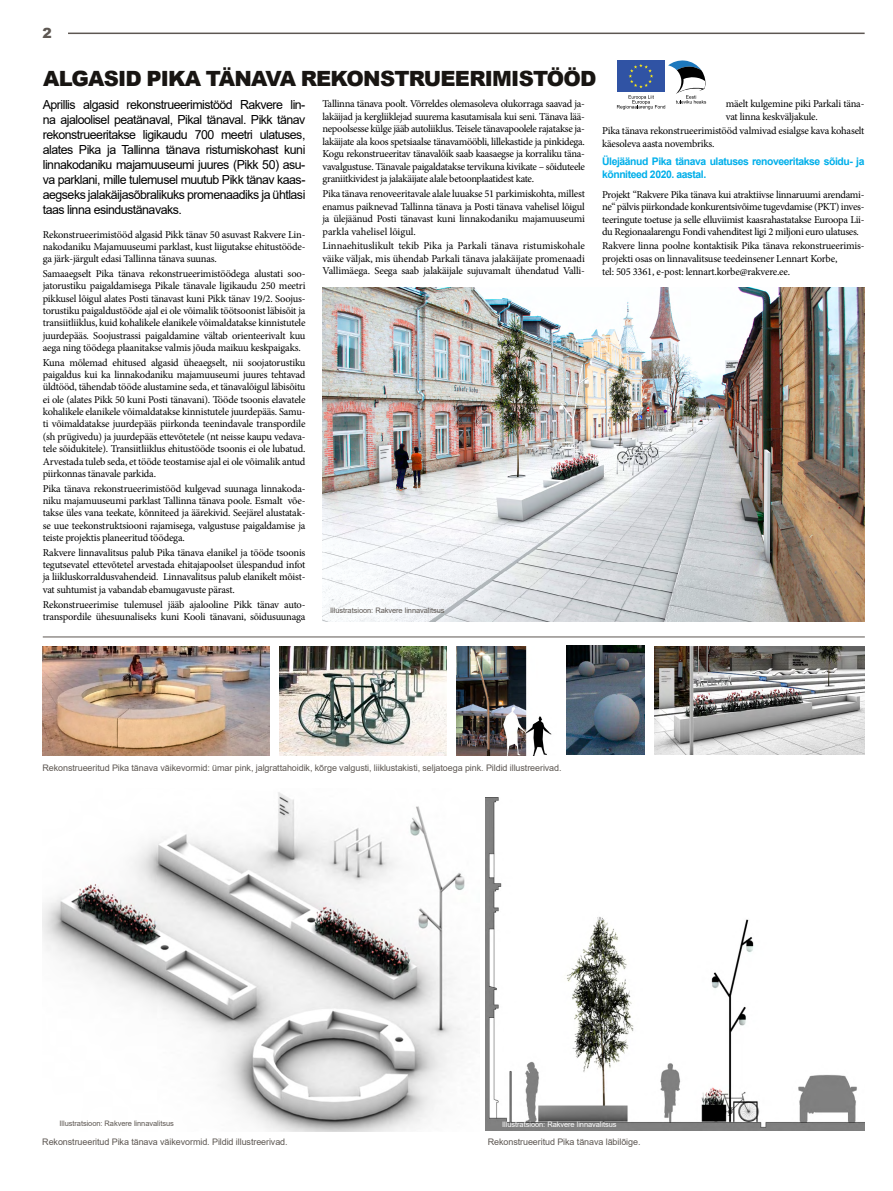
<style>
.page{position:relative;width:893px;height:1191px;background:#fff}
.page>*{position:absolute;margin:0;border:0;box-sizing:border-box;transform-origin:0 0}
.t1{font:900 21px "Arial";letter-spacing:-.04em;color:#181512}
.t2{font:900 14px "Arial";color:#5d5752}
.t3{font:12.5px/15px "Arial";letter-spacing:-.04em;color:#000;text-align:justify}
.t4{font:10.5px/12.3px "Minion Pro";letter-spacing:-.025em;color:#000;text-align:justify}
.t5{font:700 10.5px/12.5px "Arial";letter-spacing:-.04em;color:#00afea}
.t6{font:9px "Arial";letter-spacing:-.01em;color:#5d5752}
.t7{font:7.5px "Arial";letter-spacing:-.01em;color:#5d5752}
.t8{font:7.5px "Arial";letter-spacing:-.01em;color:#fff}
</style>
<div class="page">
<hr style="left:68px;top:33px;width:797px;height:1px;background:#5d5752">
<hr style="left:43px;top:636px;width:822px;height:1px;background:#5d5752">
<svg style="left:617px;top:60px;width:89px;height:49px"></svg>
<img style="left:322px;top:288px;width:542px;height:333px">
<img style="left:655px;top:646px;width:210px;height:109px">
<img style="left:43px;top:792px;width:422px;height:339px">
<img style="left:485px;top:797px;width:379px;height:334px">
<img style="left:456px;top:646px;width:96px;height:109px">
<img style="left:280px;top:646px;width:166px;height:109px">
<img style="left:43px;top:646px;width:227px;height:109px">
<img style="left:567px;top:646px;width:77px;height:109px">
<h2 class="t2" style="left:43px;top:23px;width:11px">2</h2>
<h1 class="t1" style="left:43px;top:63px;width:555px">ALGASID PIKA TÄNAVA REKONSTRUEE RIMISTÖÖD</h1>
<p class="t4" style="left:322px;top:98px;width:264px">Tallinna tänava poolt. Võrreldes olemasoleva olukorraga saavad ja&shy;lakäijad ja kergliiklejad suurema kasutamisala kui seni. Tänava lää&shy;nepoolsesse külge jääb autoliiklus. Teisele tänavapoolele rajatakse ja&shy;lakäijate ala koos spetsiaalse tänavamööbli, lillekastide ja pinkidega.<br>Kogu rekonstrueeritav tänavalõik saab kaasaegse ja korraliku täna&shy;vavalgustuse. Tänavale paigaldatakse tervikuna kivikate – sõiduteele graniitkividest ja jalakäijate alale betoonplaatidest kate.</p>
<p class="t4" style="left:322px;top:188px;width:264px">Pika tänava renoveeritavale alale luuakse 51 parkimiskohta, millest enamus paiknevad Tallinna tänava ja Posti tänava vahelisel lõigul ja ülejäänud Posti tänavast kuni linnakodaniku majamuuseumi parkla vahelisel lõigul.</p>
<p class="t4" style="left:322px;top:239px;width:264px">Linnaehituslikult tekib Pika ja Parkali tänava ristumiskohale väike väljak, mis ühendab Parkali tänava jalakäijate promenaadi Vallimäega. Seega saab jalakäijale sujuvamalt ühendatud Valli-</p>
<p class="t3" style="left:43px;top:97px;width:264px">Aprillis algasid rekonstrueerimistööd Rakvere lin&shy;na ajaloolisel peatänaval, Pikal tänaval. Pikk tänav rekonstrueeritakse ligikaudu 700 meetri ulatuses, alates Pika ja Tallinna tänava ristumiskohast kuni linnakodaniku majamuuseumi juures (Pikk 50) asu&shy;va parklani, mille tulemusel muutub Pikk tänav kaas&shy;aegseks jalakäijasõbralikuks promenaadiks ja ühtlasi taas linna esindustänavaks.</p>
<p class="t4" style="left:43px;top:228px;width:264px">Rekonstrueerimistööd algasid Pikk tänav 50 asuvast Rakvere Lin&shy;nakodaniku Majamuuseumi parklast, kust liigutakse ehitustööde&shy;ga järk-järgult edasi Tallinna tänava suunas.</p>
<p class="t4" style="left:43px;top:267px;width:264px">Samaaegselt Pika tänava rekonstrueerimistöödega alustati soo&shy;jatorustiku paigaldamisega Pikale tänavale ligikaudu 250 meetri pikkusel lõigul alates Posti tänavast kuni Pikk tänav 19/2. Soojus&shy;torustiku paigaldustööde ajal ei ole võimalik töötsoonist läbisõit ja transiitliiklus, kuid kohalikele elanikele võimaldatakse kinnistutele juurdepääs. Soojustrassi paigaldamine vältab orienteerivalt kuu aega ning töödega plaanitakse valmis jõuda maikuu keskpaigaks.</p>
<p class="t4" style="left:43px;top:356px;width:264px">Kuna mõlemad ehitused algasid üheaegselt, nii soojatorustiku paigaldus kui ka linnakodaniku majamuuseumi juures tehtavad üldtööd, tähendab tööde alustamine seda, et tänavalõigul läbisõitu ei ole (alates Pikk 50 kuni Posti tänavani). Tööde tsoonis elavatele kohalikele elanikele võimaldatakse kinnistutele juurdepääs. Samu&shy;ti võimaldatakse juurdepääs piirkonda teenindavale transpordile (sh prügivedu) ja juurdepääs ettevõtetele (nt neisse kaupu vedava&shy;tele sõidukitele). Transiitliiklus ehitustööde tsoonis ei ole lubatud.<br>Arvestada tuleb seda, et tööde teostamise ajal ei ole võimalik antud piirkonnas tänavale parkida.</p>
<p class="t4" style="left:43px;top:482px;width:264px">Pika tänava rekonstrueerimistööd kulgevad suunaga linnakoda&shy;niku majamuuseumi parklast Tallinna tänava poole. Esmalt võe&shy;takse üles vana teekate, kõnniteed ja äärekivid. Seejärel alustatak&shy;se uue teekonstruktsiooni rajamisega, valgustuse paigaldamise ja teiste projektis planeeritud töödega.</p>
<p class="t4" style="left:43px;top:546px;width:264px">Rakvere linnavalitsus palub Pika tänava elanikel ja tööde tsoonis tegutsevatel ettevõtetel arvestada ehitajapoolset ülespandud infot ja liikluskorraldusvahendeid. Linnavalitsus palub elanikelt mõist&shy;vat suhtumist ja vabandab ebamugavuste pärast.</p>
<p class="t4" style="left:43px;top:598px;width:264px">Rekonstrueerimise tulemusel jääb ajalooline Pikk tänav auto&shy;transpordile ühesuunaliseks kuni Kooli tänavani, sõidusuunaga</p>
<p class="t4" style="left:726px;top:98px;width:140px">mäelt kulgemine piki Parkali täna&shy;vat linna keskväljakule.</p>
<p class="t4" style="left:602px;top:125px;width:264px">Pika tänava rekonstrueerimistööd valmivad esialgse kava kohaselt käesoleva aasta novembriks.</p>
<p class="t5" style="left:602px;top:155px;width:264px">Ülejäänud Pika tänava ulatuses renoveeritakse sõidu- ja kõnniteed 2020. aastal.</p>
<p class="t4" style="left:602px;top:188px;width:264px">Projekt “Rakvere Pika tänava kui atraktiivse linnaruumi arendami&shy;ne“ pälvis piirkondade konkurentsivõime tugevdamise (PKT) inves&shy;teeringute toetuse ja selle elluviimist kaasrahastatakse Euroopa Lii&shy;du Regionaalarengu Fondi vahenditest ligi 2 miljoni euro ulatuses.</p>
<p class="t4" style="left:602px;top:240px;width:264px;line-height:12.6px;text-align:left">Rakvere linna poolne kontaktisik Pika tänava rekonstrueerimis&shy;projekti osas on linnavalitsuse teedeinsener Lennart Korbe,<br>tel: 505 3361, e-post: lennart.korbe@rakvere.ee.</p>
<p class="t7" style="left:330px;top:605px;width:116px">I llustratsioon: Rakvere linnavalitsus</p>
<p class="t6" style="left:43px;top:761px;width:521px">Rekonstrueeritud Pika tänava väikevormid: ümar pink, jalgrattahoidik, kõrge valgusti, liiklustakisti, seljatoega pink. Pildid illustreerivad.</p>
<p class="t7" style="left:60px;top:1117px;width:116px">I llustratsioon: Rakvere linnavalitsus</p>
<p class="t8" style="left:502px;top:1119px;width:116px">I llustratsioon: Rakvere linnavalitsus</p>
<p class="t6" style="left:42px;top:1135px;width:247px">Rekonstrueeritud Pika tänava väikevormid. Pildid illustreerivad.</p>
<p class="t6" style="left:488px;top:1135px;width:154px">Rekonstrueeritud Pika tänava läbilõige.</p>
</div>
